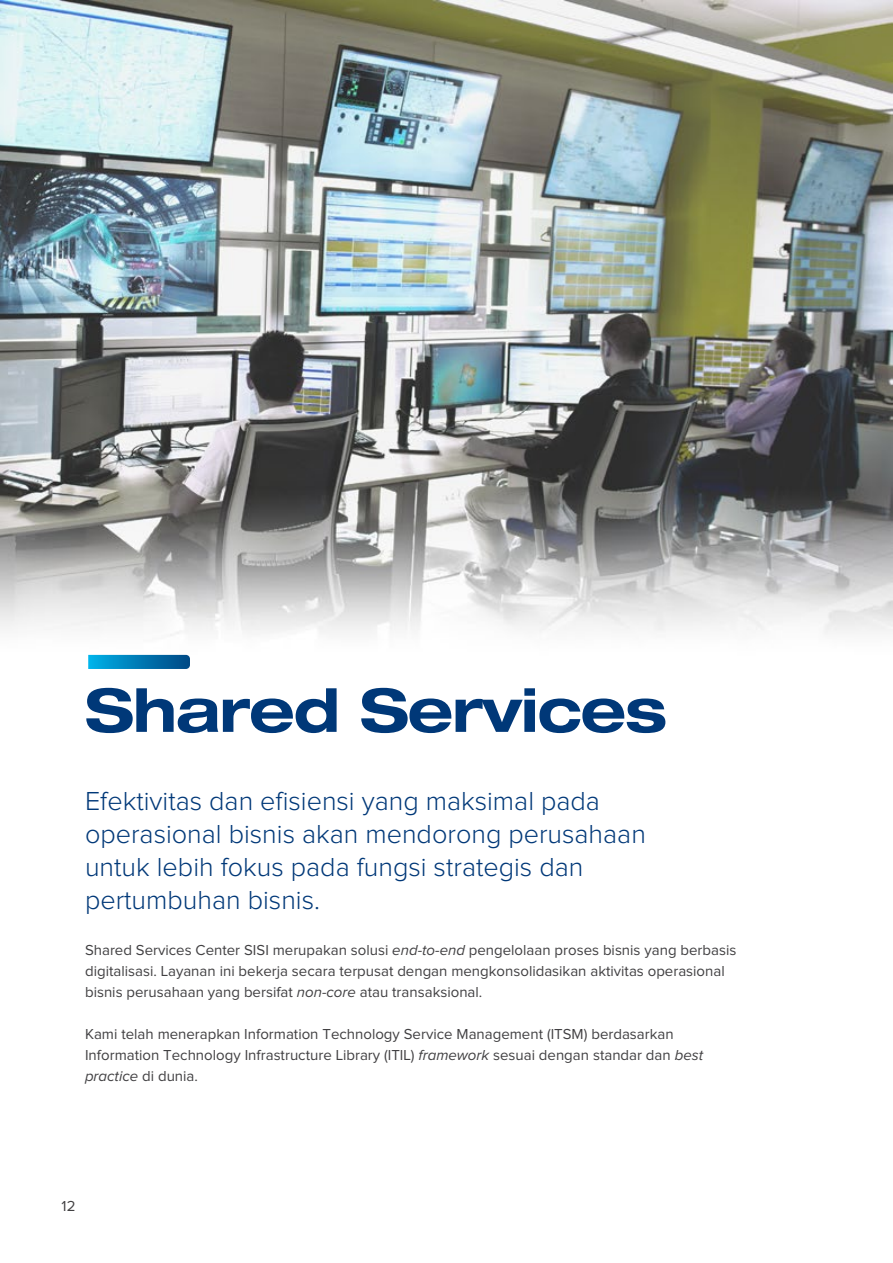
<style>
.page{position:relative;width:893px;height:1263px;background:#fff}
.page>*{position:absolute;margin:0;border:0;box-sizing:border-box;transform-origin:0 0}
.t1{font:700 expanded 60px "Helvetica Neue LT Std";letter-spacing:-.02em;color:#003878}
.t2{font:300 27px/33px "Proxima Nova";color:#003878}
.t3{font:15px/21px "Proxima Nova";color:#414042}
.s1{font-style:italic}
</style>
<div class="page">
<img style="left:0;top:0;width:893px;height:655px">
<svg style="left:88px;top:655px;width:102px;height:14px"></svg>
<h1 class="t1" style="left:85px;top:673px;width:584px">Shared Services</h1>
<h2 class="t2" style="left:85px;top:786px;width:562px">Efektivitas dan efisiensi yang maksimal pada operasional bisnis akan mendorong perusahaan untuk lebih fokus pada fungsi strategis dan pertumbuhan bisnis.</h2>
<p class="t3" style="left:85px;top:940px;width:653px">Shared Services Center SISI merupakan solusi <span class="s1">end-to-end</span> pengelolaan proses bisnis yang berbasis digitalisasi. Layanan ini bekerja secara terpusat dengan mengkonsolidasikan aktivitas operasional bisnis perusahaan yang bersifat <span class="s1">non-core</span> atau transaksional.</p>
<p class="t3" style="left:85px;top:1024px;width:620px">Kami telah menerapkan Information Technology Service Management (ITSM) berdasarkan<br>Information Technology Infrastructure Library (ITIL) <span class="s1">framework</span> sesuai dengan standar dan <span class="s1">best practice</span> di dunia.</p>
<p class="t3" style="left:62px;top:1196px;width:15px">12</p>
</div>
